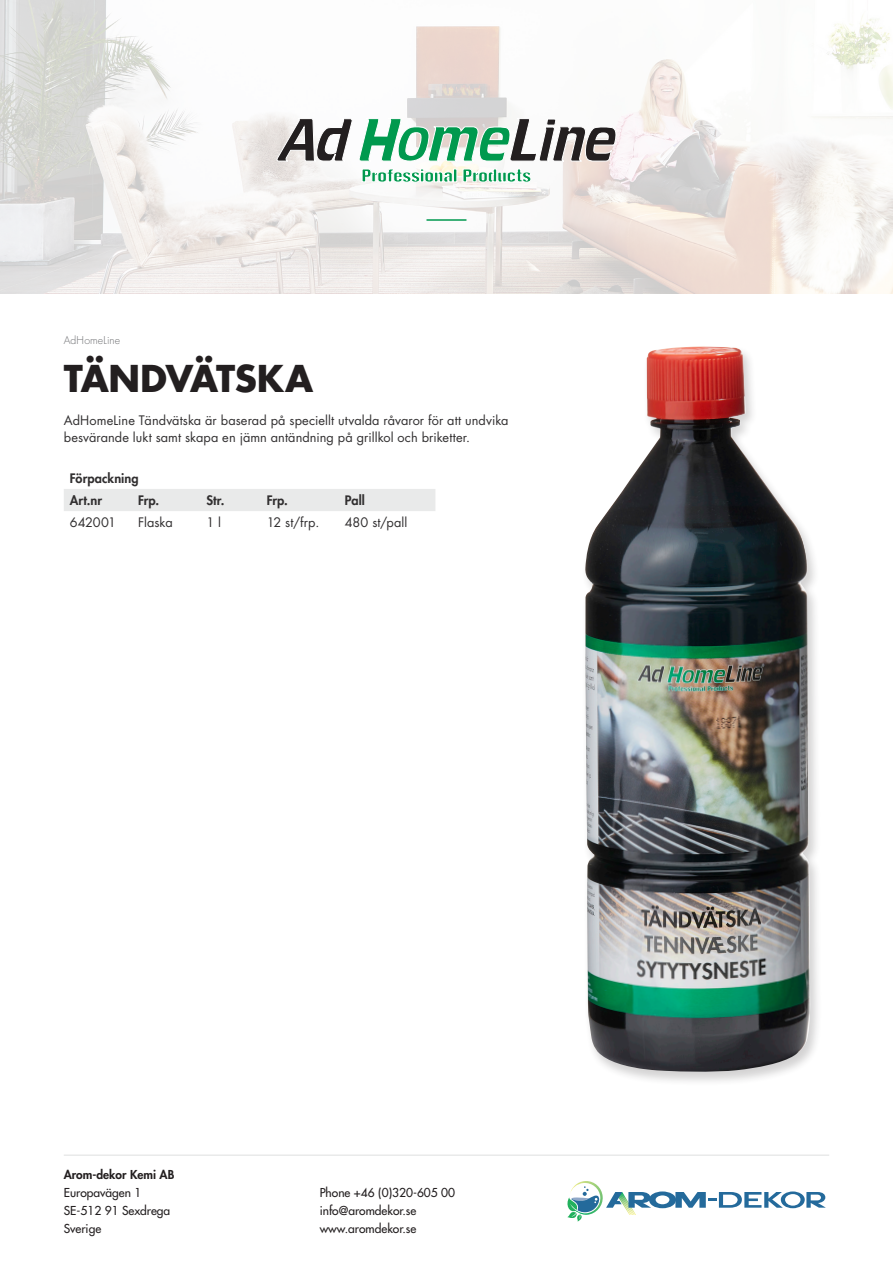
<style>
.page{position:relative;width:893px;height:1263px;background:#fff}
.page>*{position:absolute;margin:0;border:0;box-sizing:border-box;transform-origin:0 0}
.Produktrubrik{font:700 36px "Futura Std";letter-spacing:-.015em;color:#231f20}
.Brödtext{font:12.75px "Futura Std";letter-spacing:.005em;color:#312f30}
.Brödtext-2{font:800 12.75px "Futura LT";letter-spacing:.005em;color:#312f30}
.Brödtext-3{font:12.75px "Futura LT";color:#312f30}
.t1{font:500 12px "Futura Std";color:#231f20}
.t2{font:800 12px "Futura Std";color:#231f20}
.Produktområde{font:300 10.5px "Futura LT";letter-spacing:.01em;color:#6c6d70}
</style>
<div class="page">
<div style="left:581px;top:345px;width:242px;height:741px;background:#231f20;opacity:.2"></div>
<img style="left:585px;top:347px;width:226px;height:725px">
<div style="left:64px;top:489px;width:371px;height:22px;background:#e9eaea"></div>
<svg style="left:0;top:0;width:893px;height:294px"></svg>
<svg style="left:276px;top:118px;width:340px;height:64px"></svg>
<hr style="left:426px;top:219px;width:40px;height:2px;background:#00994e">
<hr style="left:64px;top:1154px;width:765px;height:2px;background:#e9eaea">
<svg style="left:567px;top:1181px;width:259px;height:40px"></svg>
<p class="Produktområde" style="left:64px;top:334px;width:58px">AdHomeLine</p>
<p class="Produktrubrik" style="left:64px;top:354px;width:251px">TÄNDVÄTSKA</p>
<p class="Brödtext" style="left:64px;top:413px;width:446px">AdHomeLine Tändvätska är baserad på speciellt utvalda råvaror för att undvika</p>
<p class="Brödtext" style="left:64px;top:429px;width:408px">besvärande lukt samt skapa en jämn antändning på grillkol och briketter.</p>
<p class="Brödtext-2" style="left:70px;top:470px;width:70px">Förpackning</p>
<p class="Brödtext-2" style="left:70px;top:492px;width:34px">Art.nr</p>
<p class="Brödtext-2" style="left:138px;top:492px;width:23px">Frp.</p>
<p class="Brödtext-2" style="left:206px;top:492px;width:19px">Str.</p>
<p class="Brödtext-2" style="left:267px;top:492px;width:23px">Frp.</p>
<p class="Brödtext-2" style="left:345px;top:492px;width:21px">Pall</p>
<p class="Brödtext-3" style="left:70px;top:514px;width:48px">642001</p>
<p class="Brödtext-3" style="left:138px;top:514px;width:36px">Flaska</p>
<p class="Brödtext-3" style="left:206px;top:514px;width:16px">1 l</p>
<p class="Brödtext-3" style="left:267px;top:514px;width:54px">12 st/frp.</p>
<p class="Brödtext-3" style="left:345px;top:514px;width:64px">480 st/pall</p>
<p class="t2" style="left:64px;top:1167px;width:112px">Arom-dekor Kemi AB</p>
<p class="t1" style="left:64px;top:1185px;width:79px">Europavägen 1</p>
<p class="t1" style="left:64px;top:1203px;width:108px">SE-512 91 Sexdrega</p>
<p class="t1" style="left:64px;top:1221px;width:39px">Sverige</p>
<p class="t1" style="left:320px;top:1185px;width:137px">Phone +46 (0)320-605 00</p>
<p class="t1" style="left:320px;top:1203px;width:98px">info@aromdekor.se</p>
<p class="t1" style="left:320px;top:1221px;width:98px">www.aromdekor.se</p>
</div>
